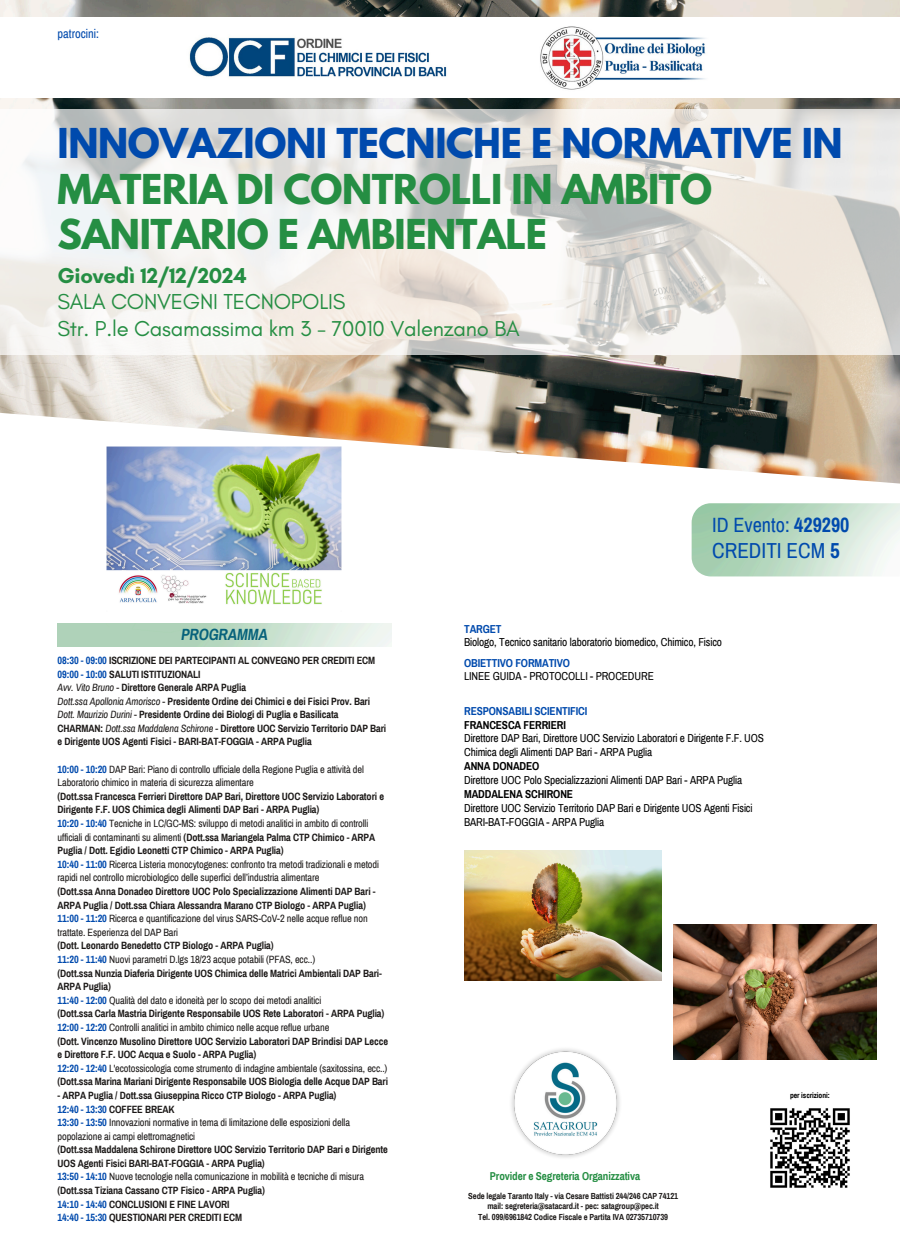
<style>
.page{position:relative;width:900px;height:1260px;background:#fff}
.page>*{position:absolute;margin:0;border:0;box-sizing:border-box;transform-origin:0 0}
.t1{font:700 36.5px/45.1px "League Spartan";letter-spacing:-.01em;color:#258e43}
.t2{font:22px/26.2px "Glacial Indifference";letter-spacing:-.01em;color:#258e43}
.t3{font:21.19px "Archivo Narrow";color:#004aad}
.t4{font:20.19px "Archivo Narrow";color:#004aad}
.t5{font:italic 700 15.81px "Archivo Narrow";letter-spacing:-.01em;color:#07627b}
.t6{font:12.5px "Archivo Narrow";color:#004aad}
.t7{font:11.31px/13.1px "Archivo Narrow";letter-spacing:-.01em;color:#000}
.t8{font:11.25px/13.9px "Archivo Narrow";letter-spacing:-.01em;color:#000}
.t9{font:700 11.12px "Archivo Narrow";letter-spacing:-.01em;color:#258e43}
.t10{font:700 10.31px/13.6px "Archivo Narrow";letter-spacing:-.01em;color:#1c1918}
.t11{font:10.31px/13.6px "Archivo Narrow";letter-spacing:-.01em;color:#1c1918}
.t12{font:700 10.31px "Archivo Narrow";letter-spacing:-.01em;color:#004aad}
.t13{font:700 8.56px "Archivo Narrow";letter-spacing:-.01em;color:#1c1918}
.t14{font:700 7.69px "Archivo Narrow";letter-spacing:-.01em;color:#000}
.s1{color:#004aad}
.s2{font-weight:700}
.s3{font-weight:400;font-style:italic}
.s4{font-weight:400}
.s5{font-weight:700;color:#004aad}
.s6{color:#1c1918}
</style>
<div class="page">
<img style="left:0;top:0;width:899px;height:484px">
<svg style="left:0;top:109px;width:900px;height:246px"></svg>
<img style="left:511px;top:1049px;width:109px;height:109px">
<img style="left:464px;top:851px;width:198px;height:129px">
<div style="left:0;top:17px;width:900px;height:81px;background:#fff"></div>
<img style="left:189px;top:37px;width:258px;height:40px">
<img style="left:540px;top:26px;width:166px;height:64px">
<img style="left:674px;top:924px;width:202px;height:135px">
<img style="left:770px;top:1108px;width:80px;height:80px">
<img style="left:107px;top:447px;width:235px;height:158px">
<p class="t6" style="left:58px;top:27px;width:43px">patrocini:</p>
<p class="t1" style="left:58px;top:126px;width:787px"><span class="s1">INNOVAZIONI TECNICHE E NORMATIVE IN<br></span>MATERIA DI CONTROLLI IN AMBITO<br>SANITARIO E AMBIENTALE</p>
<h4 class="t2" style="left:58px;top:262px;width:464px"><span class="s2">Giovedì 12/12/2024<br></span>SALA CONVEGNI TECNOPOLIS<br>Str. P.le Casamassima km 3 - 70010 Valenzano BA</h4>
<p class="t5" style="left:181px;top:626px;width:88px">PROGRAMMA</p>
<p class="t10" style="left:58px;top:654px;width:319px"><span class="s1">08:30 - 09:00</span> ISCRIZIONE DEI PARTECIPANTI AL CONVEGNO PER CREDITI ECM</p>
<p class="t10" style="left:58px;top:667px;width:145px"><span class="s1">09:00 - 10:00</span> SALUTI ISTITUZIONALI</p>
<p class="t10" style="left:58px;top:681px;width:190px"><span class="s3">Avv. Vito Bruno</span> <span class="s4">-</span> Direttore Generale ARPA Puglia</p>
<p class="t10" style="left:58px;top:694px;width:314px"><span class="s3">Dott.ssa Apollonia Amorisco</span> <span class="s4">-</span> Presidente Ordine dei Chimici e dei Fisici Prov. Bari</p>
<p class="t10" style="left:58px;top:708px;width:282px"><span class="s3">Dott. Maurizio Durini</span> <span class="s4">-</span> Presidente Ordine dei Biologi di Puglia e Basilicata</p>
<p class="t10" style="left:58px;top:722px;width:330px">CHARMAN: <span class="s3">Dott.ssa Maddalena Schirone -</span> Direttore UOC Servizio Territorio DAP Bari e Dirigente UOS Agenti Fisici - BARI-BAT-FOGGIA - ARPA Puglia</p>
<p class="t11" style="left:58px;top:762px;width:308px"><span class="s5">10:00 - 10:20</span> DAP Bari: Piano di controllo ufficiale della Regione Puglia e attività del<br>Laboratorio chimico in materia di sicurezza alimentare</p>
<p class="t10" style="left:58px;top:790px;width:328px">(Dott.ssa Francesca Ferrieri Direttore DAP Bari, Direttore UOC Servizio Laboratori e<br>Dirigente F.F. UOS Chimica degli Alimenti DAP Bari - ARPA Puglia)</p>
<p class="t11" style="left:58px;top:817px;width:319px"><span class="s5">10:20 - 10:40</span> Tecniche in LC/GC-MS: sviluppo di metodi analitici in ambito di controlli ufficiali di contaminanti su alimenti <span class="s2">(Dott.ssa Mariangela Palma CTP Chimico - ARPA<br>Puglia / Dott. Egidio Leonetti CTP Chimico - ARPA Puglia)</span></p>
<p class="t11" style="left:58px;top:858px;width:323px"><span class="s5">10:40 - 11:00</span> Ricerca Listeria monocytogenes: confronto tra metodi tradizionali e metodi rapidi nel controllo microbiologico delle superfici dell’industria alimentare</p>
<p class="t10" style="left:58px;top:885px;width:320px">(Dott.ssa Anna Donadeo Direttore UOC Polo Specializzazione Alimenti DAP Bari -<br>ARPA Puglia / Dott.ssa Chiara Alessandra Marano CTP Biologo - ARPA Puglia)</p>
<p class="t11" style="left:58px;top:912px;width:312px"><span class="s5">11:00 - 11:20</span> Ricerca e quantificazione del virus SARS-CoV-2 nelle acque reflue non trattate. Esperienza del DAP Bari</p>
<p class="t10" style="left:58px;top:939px;width:218px">(Dott. Leonardo Benedetto CTP Biologo - ARPA Puglia)</p>
<p class="t11" style="left:58px;top:953px;width:259px"><span class="s5">11:20 - 11:40</span> Nuovi parametri D.lgs 18/23 acque potabili (PFAS, ecc..)</p>
<p class="t10" style="left:58px;top:966px;width:326px">(Dott.ssa Nunzia Diaferia Dirigente UOS Chimica delle Matrici Ambientali DAP Bari-<br>ARPA Puglia)</p>
<p class="t11" style="left:58px;top:994px;width:265px"><span class="s5">11:40 - 12:00</span> Qualità del dato e idoneità per lo scopo dei metodi analitici</p>
<p class="t10" style="left:58px;top:1007px;width:328px">(Dott.ssa Carla Mastria Dirigente Responsabile UOS Rete Laboratori - ARPA Puglia)</p>
<p class="t11" style="left:58px;top:1021px;width:273px"><span class="s5">12:00 - 12:20</span> Controlli analitici in ambito chimico nelle acque reflue urbane</p>
<p class="t10" style="left:58px;top:1034px;width:332px">(Dott. Vincenzo Musolino Direttore UOC Servizio Laboratori DAP Brindisi DAP Lecce e Direttore F.F. UOC Acqua e Suolo - ARPA Puglia)</p>
<p class="t11" style="left:58px;top:1061px;width:331px"><span class="s5">12:20 - 12:40</span> L'ecotossicologia come strumento di indagine ambientale (saxitossina, ecc..)</p>
<p class="t10" style="left:58px;top:1075px;width:332px">(Dott.ssa Marina Mariani Dirigente Responsabile UOS Biologia delle Acque DAP Bari</p>
<p class="t10" style="left:58px;top:1089px;width:280px">- ARPA Puglia / Dott.ssa Giuseppina Ricco CTP Biologo - ARPA Puglia)</p>
<p class="t12" style="left:58px;top:1103px;width:119px">12:40 - 13:30 <span class="s6">COFFEE BREAK</span></p>
<p class="t11" style="left:58px;top:1116px;width:294px"><span class="s5">13:30 - 13:50</span> Innovazioni normative in tema di limitazione delle esposizioni della popolazione ai campi elettromagnetici</p>
<p class="t10" style="left:58px;top:1143px;width:332px">(Dott.ssa Maddalena Schirone Direttore UOC Servizio Territorio DAP Bari e Dirigente<br>UOS Agenti Fisici BARI-BAT-FOGGIA - ARPA Puglia)</p>
<p class="t11" style="left:58px;top:1170px;width:308px"><span class="s5">13:50 - 14:10</span> Nuove tecnologie nella comunicazione in mobilità e tecniche di misura</p>
<p class="t10" style="left:58px;top:1184px;width:209px">(Dott.ssa Tiziana Cassano CTP Fisico - ARPA Puglia)</p>
<p class="t10" style="left:58px;top:1197px;width:174px"><span class="s1">14:10 - 14:40</span> CONCLUSIONI E FINE LAVORI</p>
<h6 class="t10" style="left:58px;top:1211px;width:186px"><span class="s1">14:40 - 15:30</span> QUESTIONARI PER CREDITI ECM</h6>
<h5 class="t4" style="left:712px;top:515px;width:139px">ID Evento: <span class="s2">429290</span></h5>
<h6 class="t3" style="left:712px;top:539px;width:129px">CREDITI ECM <span class="s2">5</span></h6>
<p class="t7" style="left:464px;top:623px;width:259px"><span class="s5">TARGET<br></span>Biologo, Tecnico sanitario laboratorio biomedico, Chimico, Fisico</p>
<p class="t8" style="left:464px;top:657px;width:191px;line-height:13.1px"><span class="s5">OBIETTIVO FORMATIVO<br></span>LINEE GUIDA - PROTOCOLLI - PROCEDURE</p>
<p class="t8" style="left:464px;top:704px;width:301px"><span class="s5">RESPONSABILI SCIENTIFICI<br></span><span class="s2">FRANCESCA FERRIERI<br></span>Direttore DAP Bari, Direttore UOC Servizio Laboratori e Dirigente F.F. UOS Chimica degli Alimenti DAP Bari - ARPA Puglia<br><span class="s2">ANNA DONADEO<br></span>Direttore UOC Polo Specializzazioni Alimenti DAP Bari - ARPA Puglia <span class="s2">MADDALENA SCHIRONE<br></span>Direttore UOC Servizio Territorio DAP Bari e Dirigente UOS Agenti Fisici BARI-BAT-FOGGIA - ARPA Puglia</p>
<p class="t9" style="left:490px;top:1170px;width:152px">Provider e Segreteria Organizzativa</p>
<p class="t13" style="left:468px;top:1191px;width:211px">Sede legale Taranto Italy - via Cesare Battisti 244/246 CAP 74121</p>
<p class="t13" style="left:487px;top:1202px;width:173px">mail: segreteria@satacard.it - pec: satagroup@pec.it</p>
<p class="t13" style="left:478px;top:1213px;width:191px">Tel. 099/6961842 Codice Fiscale e Partita IVA 02735710739</p>
<p class="t14" style="left:790px;top:1091px;width:41px">per iscrizioni:</p>
</div>
